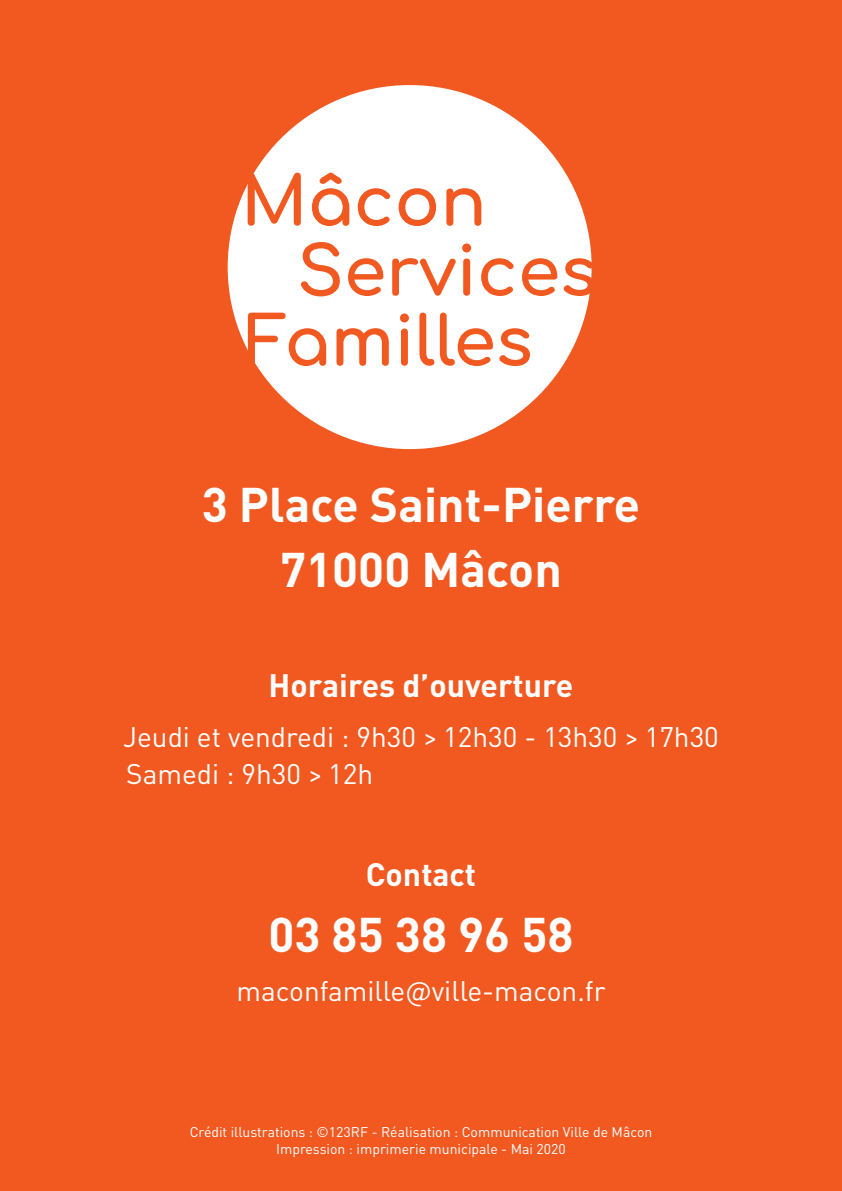
<style>
.page{position:relative;width:842px;height:1191px;background:#f15921}
.page>*{position:absolute;margin:0;border:0;box-sizing:border-box;transform-origin:0 0}
.t1{font:700 48px/64.8px "DINOT";color:#fff;text-align:center}
.t2{font:700 32px "DINOT";color:#fff}
.t3{font:28px/37.6px "DINOT";color:#fff}
.t4{font:14px/16.8px "DINOT";color:#fff;text-align:center}
</style>
<div class="page">
<div style="left:228px;top:85px;width:364px;height:364px;background:#fff;border-radius:50%"></div>
<svg style="left:301px;top:242px;width:39px;height:54px"></svg>
<svg style="left:348px;top:258px;width:35px;height:38px"></svg>
<svg style="left:392px;top:258px;width:64px;height:38px"></svg>
<svg style="left:462px;top:243px;width:9px;height:53px"></svg>
<svg style="left:481px;top:258px;width:33px;height:38px"></svg>
<svg style="left:522px;top:258px;width:35px;height:38px"></svg>
<svg style="left:564px;top:258px;width:28px;height:38px"></svg>
<svg style="left:248px;top:313px;width:78px;height:53px"></svg>
<svg style="left:336px;top:328px;width:53px;height:38px"></svg>
<svg style="left:400px;top:313px;width:9px;height:53px"></svg>
<svg style="left:419px;top:313px;width:15px;height:53px"></svg>
<svg style="left:440px;top:313px;width:53px;height:53px"></svg>
<svg style="left:499px;top:328px;width:31px;height:38px"></svg>
<svg style="left:248px;top:173px;width:53px;height:53px"></svg>
<svg style="left:312px;top:173px;width:37px;height:53px"></svg>
<svg style="left:358px;top:188px;width:32px;height:38px"></svg>
<svg style="left:399px;top:188px;width:37px;height:38px"></svg>
<svg style="left:446px;top:188px;width:35px;height:38px"></svg>
<h1 class="t1" style="left:202px;top:470px;width:440px">3 Place Saint-Pierre<br>71000 Mâcon</h1>
<h2 class="t2" style="left:269px;top:663px;width:306px">Horaires d’ouverture</h2>
<h3 class="t3" style="left:123px;top:716px;width:597px">Jeudi et vendredi : 9h30 &gt; 12h30 - 13h30 &gt; 17h30<br>Samedi : 9h30 &gt; 12h</h3>
<h2 class="t2" style="left:366px;top:852px;width:112px">Contact</h2>
<h1 class="t1" style="left:268px;top:900px;width:307px">03 85 38 96 58</h1>
<h3 class="t3" style="left:236px;top:971px;width:370px">maconfamille@ville-macon.fr</h3>
<p class="t4" style="left:190px;top:1122px;width:464px">Crédit illustrations : ©123RF - Réalisation : Communication Ville de Mâcon<br>Impression : imprimerie municipale - Mai 2020</p>
</div>
